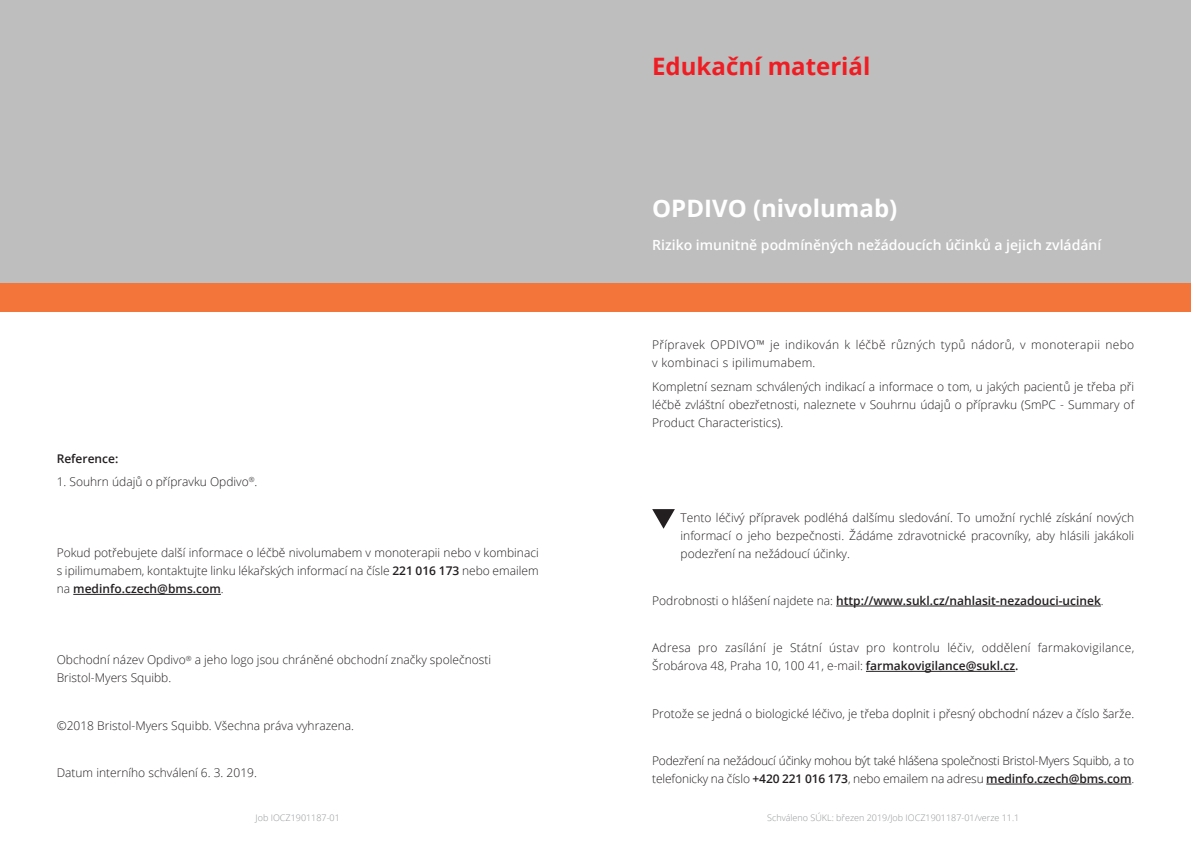
<style>
.page{position:relative;width:1191px;height:842px;background:#fff}
.page>*{position:absolute;margin:0;border:0;box-sizing:border-box;transform-origin:0 0}
.t1{font:700 24px "Open Sans";color:#fff}
.t2{font:700 24px "Open Sans";color:#ee1d23}
.t3{font:600 14px "Open Sans";color:#fff}
.t4{font:300 12px/18px "Open Sans";color:#231f20;text-align:justify}
.t5{font:300 12px/18px "Open Sans";letter-spacing:-.025em;color:#231f20}
.t6{font:300 12px/18px "Open Sans";letter-spacing:.02em;color:#231f20}
.t7{font:300 12px/18px "Open Sans";letter-spacing:.025em;color:#231f20}
.t8{font:600 12px "Open Sans";color:#231f20}
.t9{font:300 9px "Open Sans";color:#939598}
.s1{font-weight:300}
.s2{font-weight:600}
</style>
<div class="page">
<div style="left:0;top:0;width:1191px;height:283px;background:#bfbebe"></div>
<div style="left:0;top:283px;width:1191px;height:29px;background:#f3753a"></div>
<hr style="left:836px;top:606px;width:265px;height:1px;background:#231f20">
<hr style="left:866px;top:671px;width:149px;height:1px;background:#231f20">
<hr style="left:986px;top:784px;width:145px;height:1px;background:#231f20">
<svg style="left:652px;top:509px;width:23px;height:20px"></svg>
<hr style="left:73px;top:594px;width:148px;height:1px;background:#231f20">
<p class="t2" style="left:652px;top:49px;width:220px">Edukační materiál</p>
<p class="t1" style="left:652px;top:191px;width:247px">OPDIVO (nivolumab)</p>
<p class="t3" style="left:652px;top:236px;width:451px">Riziko imunitně podmíněných nežádoucích účinků a jejich zvládání</p>
<p class="t8" style="left:57px;top:450px;width:63px">Reference:</p>
<p class="t4" style="left:57px;top:473px;width:202px">1. Souhrn údajů o přípravku Opdivo<sup>®</sup>.</p>
<p class="t7" style="left:652px;top:336px;width:483px">Přípravek OPDIVO™ je indikován k léčbě různých typů nádorů, v monoterapii nebo v kombinaci s ipilimumabem.</p>
<p class="t4" style="left:652px;top:377px;width:483px">Kompletní seznam schválených indikací a informace o tom, u jakých pacientů je třeba při léčbě zvláštní obezřetnosti, naleznete v Souhrnu údajů o přípravku (SmPC - Summary of Product Characteristics).</p>
<p class="t4" style="left:680px;top:508px;width:455px">Tento léčivý přípravek podléhá dalšímu sledování. To umožní rychlé získání nových informací o jeho bezpečnosti. Žádáme zdravotnické pracovníky, aby hlásili jakákoli podezření na nežádoucí účinky.</p>
<p class="t8" style="left:652px;top:592px;width:453px"><span class="s1">Podrobnosti o hlášení najdete na:</span> http://www.sukl.cz/nahlasit-nezadouci-ucinek<span class="s1">.</span></p>
<p class="t6" style="left:652px;top:639px;width:483px">Adresa pro zasílání je Státní ústav pro kontrolu léčiv, oddělení farmakovigilance,<br>Šrobárova 48, Praha 10, 100 41, e-mail: <span class="s2">farmakovigilance@sukl.cz.</span></p>
<p class="t4" style="left:652px;top:704px;width:483px">Protože se jedná o biologické léčivo, je třeba doplnit i přesný obchodní název a číslo šarže.</p>
<p class="t5" style="left:652px;top:751px;width:483px">Podezření na nežádoucí účinky mohou být také hlášena společnosti Bristol-Myers Squibb, a to telefonicky na číslo <span class="s2">+420 221 016 173</span>, nebo emailem na adresu <span class="s2">medinfo.czech@bms.com</span>.</p>
<p class="t4" style="left:57px;top:544px;width:483px">Pokud potřebujete další informace o léčbě nivolumabem v monoterapii nebo v kombinaci s ipilimumabem, kontaktujte linku lékařských informací na čísle <span class="s2">221 016 173</span> nebo emailem na <span class="s2">medinfo.czech@bms.com</span>.</p>
<p class="t4" style="left:57px;top:651px;width:436px">Obchodní název Opdivo<sup>®</sup> a jeho logo jsou chráněné obchodní značky společnosti<br>Bristol-Myers Squibb.</p>
<p class="t4" style="left:57px;top:716px;width:299px">©2018 Bristol-Myers Squibb. Všechna práva vyhrazena.</p>
<p class="t4" style="left:57px;top:763px;width:202px">Datum interního schválení 6. 3. 2019.</p>
<p class="t9" style="left:256px;top:811px;width:86px">Job IOCZ1901187-01</p>
<p class="t9" style="left:767px;top:811px;width:254px">Schváleno SÚKL: březen 2019/Job IOCZ1901187-01/verze 11.1</p>
</div>
